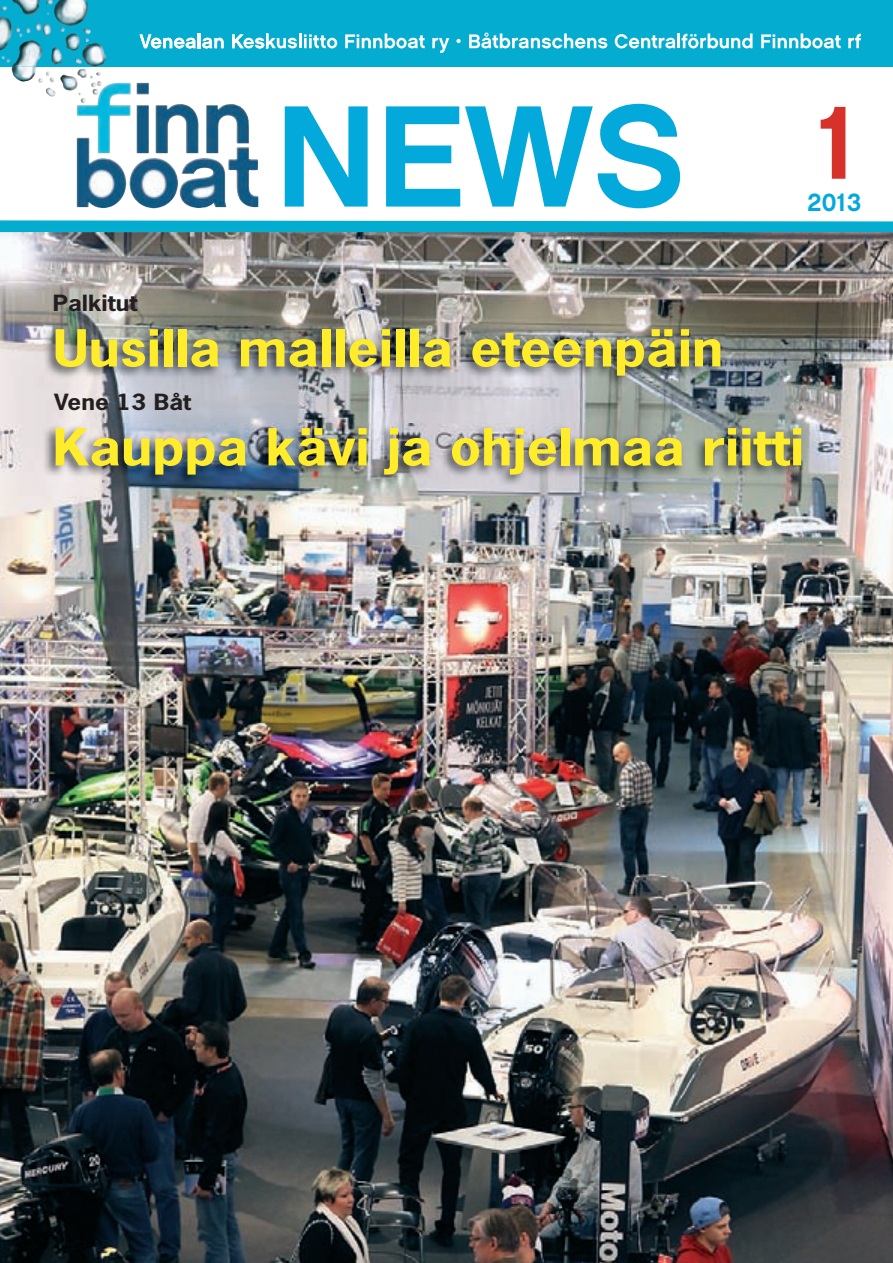
<style>
.page{position:relative;width:893px;height:1263px;background:#fff}
.page>*{position:absolute;margin:0;border:0;box-sizing:border-box;transform-origin:0 0}
.t1{font:103.5px "Chalet New York Nineteen Sixty";color:#d73229}
.t2{font:700 48px/98.9px "News Gothic Std";color:#ffec2a;scale:1.15 1}
.t3{font:25.2px "Chalet New York Nineteen Sixty";color:#04a9dc}
.t4{font:700 21px "News Gothic Std";color:#231f20;scale:1.15 1}
</style>
<div class="page">
<div style="left:0;top:0;width:893px;height:66px;background:#04adcf"></div>
<hr style="left:0;top:65px;width:893px;height:2px;background:#04adcf">
<svg style="left:285px;top:106px;width:83px;height:101px"></svg>
<svg style="left:386px;top:104px;width:294px;height:104px"></svg>
<svg style="left:345px;top:33px;width:80px;height:16px"></svg>
<svg style="left:432px;top:38px;width:17px;height:15px"></svg>
<svg style="left:456px;top:39px;width:5px;height:4px"></svg>
<svg style="left:469px;top:33px;width:138px;height:16px"></svg>
<svg style="left:615px;top:33px;width:138px;height:16px"></svg>
<svg style="left:761px;top:33px;width:80px;height:16px"></svg>
<svg style="left:848px;top:33px;width:13px;height:15px"></svg>
<svg style="left:140px;top:33px;width:84px;height:15px"></svg>
<svg style="left:232px;top:33px;width:105px;height:16px"></svg>
<img style="left:1px;top:0;width:58px;height:16px">
<img style="left:12px;top:65px;width:24px;height:17px">
<img style="left:19px;top:40px;width:22px;height:7px">
<img style="left:82px;top:43px;width:24px;height:22px">
<svg style="left:90px;top:65px;width:11px;height:2px"></svg>
<img style="left:1px;top:47px;width:81px;height:18px">
<img style="left:39px;top:69px;width:63px;height:22px">
<svg style="left:0;top:220px;width:893px;height:12px;background:#17b3d2"></svg>
<img style="left:0;top:232px;width:893px;height:1031px">
<img style="left:43px;top:325px;width:681px;height:63px">
<img style="left:43px;top:424px;width:762px;height:63px">
<p class="t4" style="left:53px;top:290px;width:75px">Palkitut</p>
<h1 class="t1" style="left:816px;top:80px;width:45px">1</h1>
<p class="t3" style="left:808px;top:187px;width:55px">2013</p>
<p class="t2" style="left:53px;top:298px;width:655px">Uusilla malleilla eteenpäin<br>Kauppa kävi ja ohjelmaa riitti</p>
<p class="t4" style="left:54px;top:389px;width:121px">Vene 13 Båt</p>
</div>
